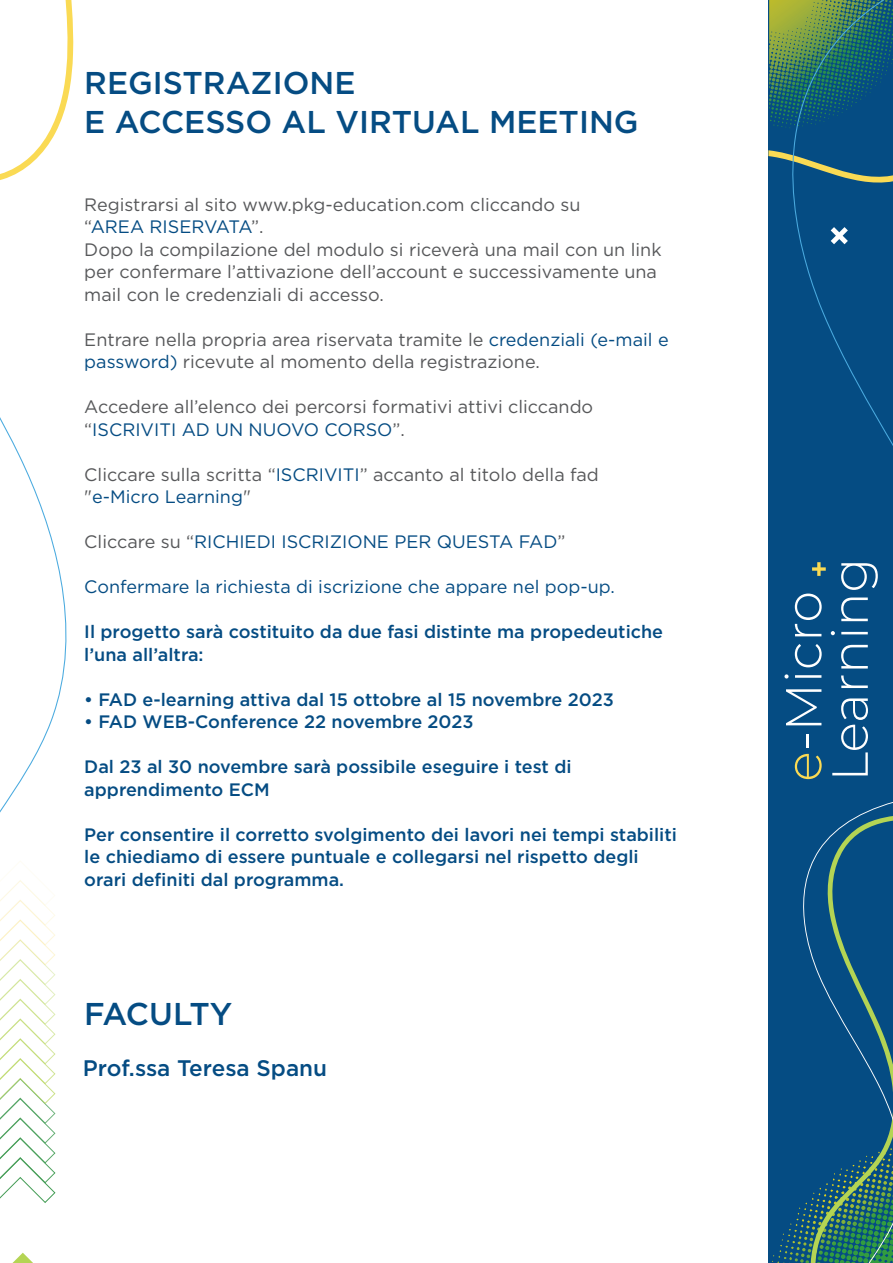
<style>
.page{position:relative;width:893px;height:1263px;background:#fff}
.page>*{position:absolute;margin:0;border:0;box-sizing:border-box;transform-origin:0 0}
.t1{font:300 50.7px/46.3px "Montserrat";color:#fff}
.t2{font:500 31.5px/39px "Gotham";color:#054c83}
.t3{font:500 31.5px "Gotham";letter-spacing:-.02em;color:#054c83}
.t4{font:500 22.5px "Gotham";color:#054c83}
.t5{font:18px/22.5px "Gotham";color:#57585a}
.t6{font:500 18px/22.5px "Gotham";color:#054c83}
.t7{font:18px "Gotham";color:#054c83}
.s1{color:#054c83}
.s2{color:#57585a}
.s3{color:#fada54}
</style>
<div class="page">
<div style="left:772px;top:913px;width:18px;height:350px;background:#054c83"></div>
<svg style="left:790px;top:913px;width:103px;height:350px;background:#14597b"></svg>
<svg style="left:768px;top:0;width:125px;height:913px;background:#0e537f"></svg>
<svg style="left:0;top:0;width:74px;height:813px"></svg>
<svg style="left:12px;top:1253px;width:21px;height:10px"></svg>
<svg style="left:0;top:861px;width:56px;height:342px"></svg>
<h2 class="t2" style="left:84px;top:63px;width:556px">REGISTRAZIONE<br>E ACCESSO AL VIRTUAL MEETING</h2>
<p class="t5" style="left:84px;top:193px;width:579px">Registrarsi al sito www.pkg-education.com cliccando su<br>“<span class="s1">AREA RISERVATA</span>”.<br>Dopo la compilazione del modulo si riceverà una mail con un link per confermare l’attivazione dell’account e successivamente una mail con le credenziali di accesso.</p>
<p class="t5" style="left:84px;top:328px;width:586px">Entrare nella propria area riservata tramite le <span class="s1">credenziali (e-mail e password)</span> ricevute al momento della registrazione.</p>
<p class="t5" style="left:84px;top:395px;width:510px">Accedere all’elenco dei percorsi formativi attivi cliccando “<span class="s1">ISCRIVITI AD UN NUOVO CORSO</span>”.</p>
<p class="t5" style="left:84px;top:463px;width:516px">Cliccare sulla scritta “<span class="s1">ISCRIVITI</span>” accanto al titolo della fad "<span class="s1">e-Micro Learning</span>"</p>
<p class="t7" style="left:84px;top:530px;width:483px"><span class="s2">Cliccare su “</span>RICHIEDI ISCRIZIONE PER QUESTA FAD<span class="s2">”</span></p>
<p class="t7" style="left:84px;top:575px;width:532px">Confermare la richiesta di iscrizione che appare nel pop-up.</p>
<p class="t6" style="left:84px;top:620px;width:580px">Il progetto sarà costituito da due fasi distinte ma propedeutiche l’una all’altra:</p>
<p class="t6" style="left:84px;top:688px;width:531px">• FAD e-learning attiva dal 15 ottobre al 15 novembre 2023</p>
<p class="t6" style="left:84px;top:710px;width:391px">• FAD WEB-Conference 22 novembre 2023</p>
<p class="t6" style="left:84px;top:755px;width:489px">Dal 23 al 30 novembre sarà possibile eseguire i test di apprendimento ECM</p>
<p class="t6" style="left:84px;top:823px;width:594px">Per consentire il corretto svolgimento dei lavori nei tempi stabiliti le chiediamo di essere puntuale e collegarsi nel rispetto degli orari definiti dal programma.</p>
<h2 class="t3" style="left:84px;top:993px;width:150px">FACULTY</h2>
<p class="t4" style="left:83px;top:1053px;width:246px">Prof.ssa Teresa Spanu</p>
<h1 class="t1" style="left:779px;top:782px;width:225px;rotate:-90deg"><span class="s3">e</span>-Micro<br>Learning</h1>
</div>
